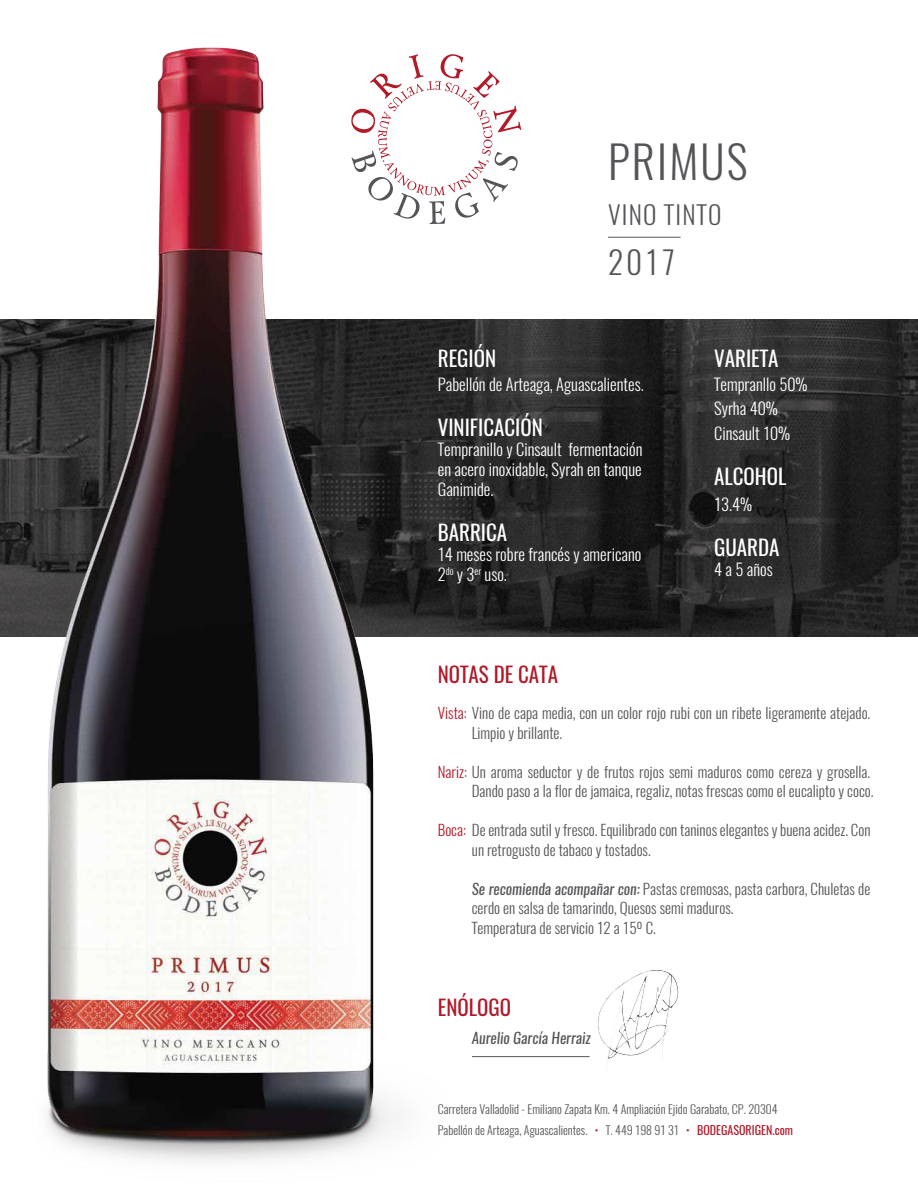
<style>
.page{position:relative;width:918px;height:1188px;background:#fff}
.page>*{position:absolute;margin:0;border:0;box-sizing:border-box;transform-origin:0 0}
.t1{font:300 45px "Oswald";letter-spacing:.05em;color:#565458}
.t2{font:300 31.5px "Oswald";color:#565458}
.t3{font:300 25.5px "Oswald";letter-spacing:.05em;color:#565458}
.t4{font:21px "Oswald";color:#fff}
.t5{font:21px "Oswald";color:#b11a29}
.t6{font:300 16.5px/19.8px "Oswald";color:#fff}
.t7{font:300 15px/19.5px "Oswald";color:#565458}
.t8{font:italic 15px "Oswald";color:#565458}
.t9{font:300 12px/21px "Oswald";color:#565458}
.s1{color:#b11a29}
.s2{font-weight:400;font-style:italic}
.s3{font-weight:400;color:#b11a29}
</style>
<div class="page">
<svg style="left:446px;top:320px;width:472px;height:317px;background:#282828"></svg>
<svg style="left:446px;top:54px;width:75px;height:164px"></svg>
<hr style="left:608px;top:237px;width:73px;height:1px;background:#565458">
<img style="left:0;top:47px;width:446px;height:1115px">
<svg style="left:597px;top:969px;width:82px;height:100px"></svg>
<hr style="left:472px;top:1056px;width:118px;height:1px;background:#565458">
<h1 class="t1" style="left:608px;top:132px;width:141px">PRIMUS</h1>
<h3 class="t3" style="left:608px;top:198px;width:115px">VINO TINTO</h3>
<h2 class="t2" style="left:608px;top:241px;width:69px">2017</h2>
<h3 class="t4" style="left:438px;top:344px;width:60px">REGIÓN</h3>
<p class="t6" style="left:438px;top:375px;width:207px">Pabellón de Arteaga, Aguascalientes.</p>
<h3 class="t4" style="left:438px;top:413px;width:107px">VINIFICACIÓN</h3>
<p class="t6" style="left:438px;top:440px;width:206px;text-align:justify">Tempranillo y Cinsault fermentación en acero inoxidable, Syrah en tanque Ganimide.</p>
<h3 class="t4" style="left:438px;top:518px;width:71px">BARRICA</h3>
<p class="t6" style="left:438px;top:544px;width:205px">14 meses robre francés y americano<br>2<sup>do</sup> y 3<sup>er</sup> uso.</p>
<h3 class="t4" style="left:714px;top:344px;width:66px">VARIETA</h3>
<p class="t6" style="left:714px;top:372px;width:95px;line-height:24.3px">Tempranllo 50%<br>Syrha 40%<br>Cinsault 10%</p>
<h3 class="t4" style="left:714px;top:462px;width:74px">ALCOHOL</h3>
<p class="t6" style="left:714px;top:494px;width:40px">13.4%</p>
<h3 class="t4" style="left:714px;top:533px;width:67px">GUARDA</h3>
<p class="t6" style="left:714px;top:559px;width:60px">4 a 5 años</p>
<h3 class="t5" style="left:438px;top:660px;width:122px">NOTAS DE CATA</h3>
<p class="t7" style="left:472px;top:703px;width:400px;text-indent:-34px"><span class="s1">Vista:</span> Vino de capa media, con un color rojo rubi con un ribete ligeramente atejado.<br>Limpio y brillante.</p>
<p class="t7" style="left:438px;top:762px;width:437px;text-align:right"><span class="s1">Nariz:</span> Un aroma seductor y de frutos rojos semi maduros como cereza y grosella.<br>Dando paso a la flor de jamaica, regaliz, notas frescas como el eucalipto y coco.</p>
<p class="t7" style="left:472px;top:820px;width:400px;text-indent:-34px"><span class="s1">Boca:</span> De entrada sutil y fresco. Equilibrado con taninos elegantes y buena acidez. Con un retrogusto de tabaco y tostados.</p>
<p class="t7" style="left:472px;top:879px;width:400px"><span class="s2">Se recomienda acompañar con:</span> Pastas cremosas, pasta carbora, Chuletas de cerdo en salsa de tamarindo, Quesos semi maduros.<br>Temperatura de servicio 12 a 15º C.</p>
<h3 class="t5" style="left:438px;top:992px;width:75px">ENÓLOGO</h3>
<p class="t8" style="left:472px;top:1028px;width:120px">Aurelio García Herraiz</p>
<p class="t9" style="left:438px;top:1099px;width:357px">Carretera Valladolid - Emiliano Zapata Km. 4 Ampliación Ejido Garabato, CP. 20304<br>Pabellón de Arteaga, Aguascalientes. <span class="s1">•</span> T. 449 198 91 31 <span class="s1">•</span> <span class="s3">BODEGASORIGEN.com</span></p>
</div>
